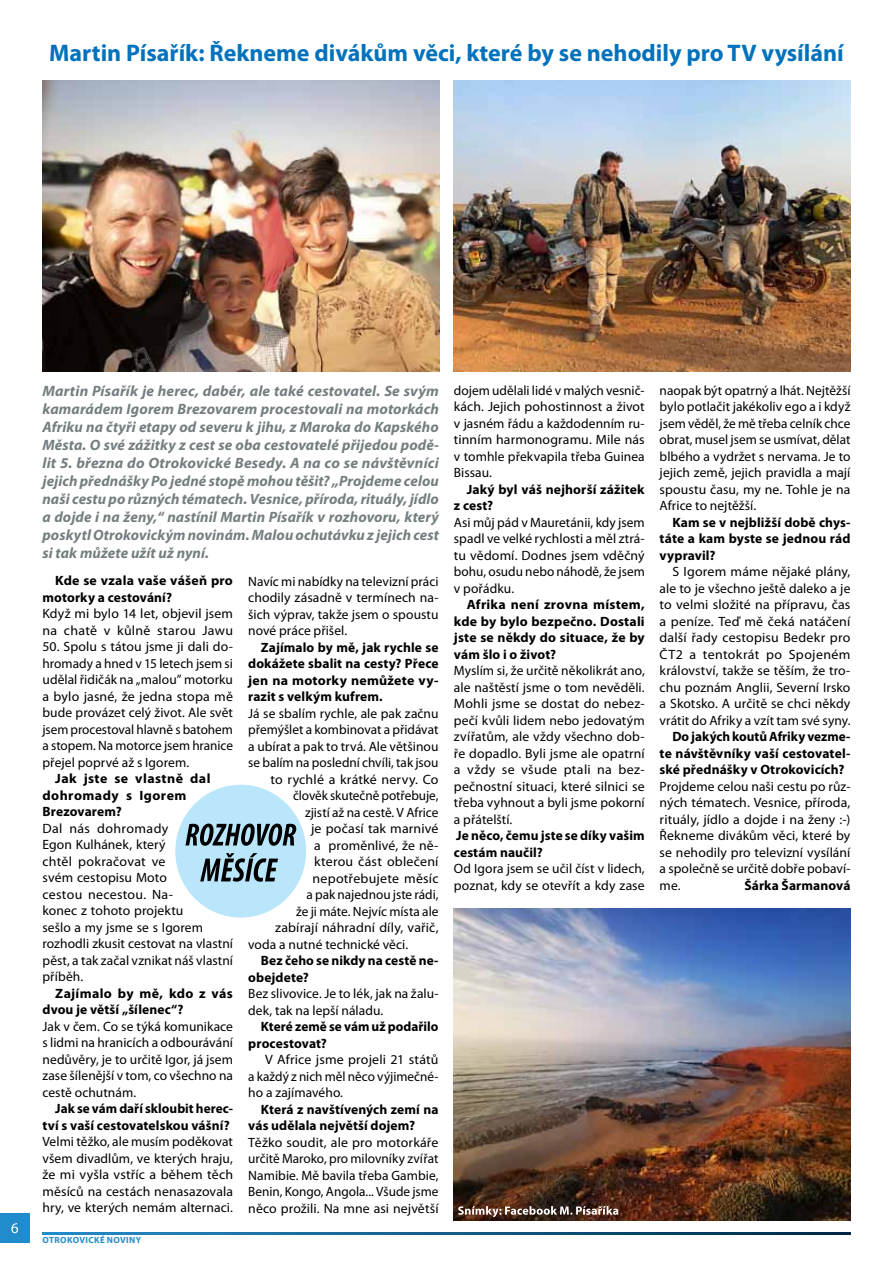
<style>
.page{position:relative;width:893px;height:1263px;background:#fff}
.page>*{position:absolute;margin:0;border:0;box-sizing:border-box;transform-origin:0 0}
.t1{font:700 24px "Myriad Pro";color:#0072bc}
.t2{font:italic 700 15px/18px "Myriad Pro";letter-spacing:.005em;color:#747d7f;text-align:justify}
.t3{font:13.5px/16.5px "Myriad Pro";letter-spacing:.005em;color:#000;text-align:justify}
.t4{font:700 13.5px/16.5px "Myriad Pro";letter-spacing:.01em;color:#000}
.t5{font:700 13.5px/16.5px "Myriad Pro";letter-spacing:.03em;color:#000}
.t6{font:700 9px "Myriad Pro";letter-spacing:.04em;color:#218ccc}
</style>
<div class="page">
<svg style="left:43px;top:1232px;width:807px;height:2px;background:#115b88"></svg>
<div style="left:0;top:1213px;width:30px;height:30px;background:#218ccc"></div>
<svg style="left:11px;top:1223px;width:7px;height:10px"></svg>
<div style="left:175px;top:785px;width:131px;height:133px;background:#b9e6fa;border-radius:50%"></div>
<svg style="left:200px;top:853px;width:78px;height:29px"></svg>
<svg style="left:185px;top:823px;width:111px;height:23px"></svg>
<img style="left:454px;top:81px;width:396px;height:291px">
<img style="left:454px;top:909px;width:396px;height:311px">
<img style="left:42px;top:81px;width:397px;height:291px">
<svg style="left:458px;top:1206px;width:160px;height:11px;background:#7e685e"></svg>
<h1 class="t1" style="left:49px;top:37px;width:796px">Martin Písařík: Řekneme divákům věci, které by se nehodily pro TV vysílání</h1>
<p class="t2" style="left:42px;top:381px;width:398px">Martin Písařík je herec, dabér, ale také cestovatel. Se svým kamarádem Igorem Brezovarem procestovali na motorkách Afriku na čtyři etapy od severu k jihu, z Maroka do Kapského Města. O své zážitky z cest se oba cestovatelé přijedou podě&shy;lit 5. března do Otrokovické Besedy. A na co se návštěvníci jejich přednášky Po jedné stopě mohou těšit? „Projdeme celou naši cestu po různých tématech. Vesnice, příroda, rituály, jídlo a dojde i na ženy,“ nastínil Martin Písařík v rozhovoru, který poskytl Otrokovickým novinám. Malou ochutávku z jejich cest si tak můžete užít už nyní.</p>
<p class="t4" style="left:43px;top:572px;width:192px;text-indent:13px">Kde se vzala vaše vášeň pro motorky a cestování?</p>
<p class="t3" style="left:43px;top:605px;width:192px">Když mi bylo 14 let, objevil jsem na chatě v kůlně starou Jawu</p>
<p class="t3" style="left:43px;top:638px;width:192px">50. Spolu s tátou jsme ji dali do&shy;hromady a hned v 15 letech jsem si udělal řidičák na „malou” motorku a bylo jasné, že jedna stopa mě bude provázet celý život. Ale svět jsem procestoval hlavně s batohem a stopem. Na motorce jsem hranice přejel poprvé až s Igorem.</p>
<p class="t5" style="left:43px;top:770px;width:170px;text-indent:13px">Jak jste se vlastně dal dohromady s Igorem<br>Brezovarem?</p>
<p class="t3" style="left:43px;top:820px;width:192px;text-align:left">Dal nás dohromady<br>Egon Kulhánek, který<br>chtěl pokračovat ve<br>svém cestopisu Moto<br>cestou necestou. Na-<br>konec z tohoto projektu<br>sešlo a my jsme se s Igorem rozhodli zkusit cestovat na vlastní pěst, a tak začal vznikat náš vlastní příběh.</p>
<p class="t4" style="left:43px;top:984px;width:192px;text-indent:13px">Zajímalo by mě, kdo z vás dvou je větší „šílenec“?</p>
<p class="t3" style="left:43px;top:1018px;width:192px">Jak v čem. Co se týká komunikace s lidmi na hranicích a odbourávání nedůvěry, je to určitě Igor, já jsem zase šílenější v tom, co všechno na cestě ochutnám.</p>
<p class="t4" style="left:43px;top:1100px;width:192px;text-align:right">Jak se vám daří skloubit herec&shy;tví s vaší cestovatelskou vášní?</p>
<p class="t3" style="left:43px;top:1133px;width:192px">Velmi těžko, ale musím poděkovat všem divadlům, ve kterých hraju, že mi vyšla vstříc a během těch měsíců na cestách nenasazovala hry, ve kterých nemám alternaci.</p>
<p class="t6" style="left:43px;top:1234px;width:100px">Otrokovické noviny</p>
<p class="t3" style="left:248px;top:573px;width:192px">Navíc mi nabídky na televizní práci chodily zásadně v termínech na&shy;šich výprav, takže jsem o spoustu nové práce přišel.</p>
<p class="t4" style="left:248px;top:638px;width:192px;text-align:justify;text-indent:13px">Zajímalo by mě, jak rychle se dokážete sbalit na cesty? Přece jen na motorky nemůžete vy&shy;razit s velkým kufrem.</p>
<p class="t3" style="left:248px;top:705px;width:192px">Já se sbalím rychle, ale pak začnu</p>
<p class="t3" style="left:248px;top:721px;width:192px">přemýšlet a kombinovat a přidávat</p>
<p class="t3" style="left:248px;top:738px;width:192px">a ubírat a pak to trvá. Ale většinou</p>
<p class="t3" style="left:248px;top:754px;width:192px">se balím na poslední chvíli, tak jsou</p>
<p class="t3" style="left:271px;top:771px;width:169px">to rychlé a krátké nervy. Co</p>
<p class="t3" style="left:293px;top:787px;width:147px">člověk skutečně potřebuje,</p>
<p class="t3" style="left:305px;top:804px;width:135px">zjistí až na cestě. V Africe</p>
<p class="t3" style="left:311px;top:820px;width:129px">je počasí tak marnivé</p>
<p class="t3" style="left:314px;top:837px;width:126px">a proměnlivé, že ně-</p>
<p class="t3" style="left:314px;top:853px;width:126px">kterou část oblečení</p>
<p class="t3" style="left:313px;top:870px;width:128px">nepotřebujete měsíc</p>
<p class="t3" style="left:307px;top:886px;width:133px">a pak najednou jste rádi,</p>
<p class="t3" style="left:296px;top:903px;width:144px">že ji máte. Nejvíc místa ale</p>
<p class="t3" style="left:275px;top:919px;width:165px">zabírají náhradní díly, vařič,</p>
<p class="t3" style="left:248px;top:936px;width:162px">voda a nutné technické věci.</p>
<p class="t4" style="left:248px;top:952px;width:192px;text-indent:13px">Bez čeho se nikdy na cestě ne&shy;obejdete?</p>
<p class="t3" style="left:248px;top:985px;width:192px">Bez slivovice. Je to lék, jak na žalu&shy;dek, tak na lepší náladu.</p>
<p class="t4" style="left:248px;top:1018px;width:192px;text-indent:13px">Které země se vám už podařilo procestovat?</p>
<p class="t3" style="left:248px;top:1051px;width:192px;text-indent:17px">V Africe jsme projeli 21 států a každý z nich měl něco výjimečné&shy;ho a zajímavého.</p>
<p class="t4" style="left:248px;top:1100px;width:192px;text-indent:13px">Která z navštívených zemí na vás udělala největší dojem?</p>
<p class="t3" style="left:248px;top:1134px;width:192px">Těžko soudit, ale pro motorkáře určitě Maroko, pro milovníky zvířat Namibie. Mě bavila třeba Gambie, Benin, Kongo, Angola... Všude jsme něco prožili. Na mne asi největší</p>
<p class="t3" style="left:454px;top:382px;width:192px">dojem udělali lidé v malých vesnič&shy;kách. Jejich pohostinnost a život v jasném řádu a každodenním ru&shy;tinním harmonogramu. Mile nás v tomhle překvapila třeba Guinea Bissau.</p>
<p class="t4" style="left:454px;top:480px;width:192px;text-indent:13px">Jaký byl váš nejhorší zážitek z cest?</p>
<p class="t3" style="left:454px;top:514px;width:192px">Asi můj pád v Mauretánii, kdy jsem spadl ve velké rychlosti a měl ztrá&shy;tu vědomí. Dodnes jsem vděčný bohu, osudu nebo náhodě, že jsem v pořádku.</p>
<p class="t4" style="left:454px;top:596px;width:192px;text-align:justify;text-indent:13px">Afrika není zrovna místem, kde by bylo bezpečno. Dostali jste se někdy do situace, že by vám šlo i o život?</p>
<p class="t3" style="left:454px;top:662px;width:192px">Myslím si, že určitě několikrát ano, ale naštěstí jsme o tom nevěděli.<br>Mohli jsme se dostat do nebez&shy;pečí kvůli lidem nebo jedovatým zvířatům, ale vždy všechno dob&shy;ře dopadlo. Byli jsme ale opatrní a vždy se všude ptali na bez&shy;pečnostní situaci, které silnici se třeba vyhnout a byli jsme pokorní a přátelští.</p>
<p class="t4" style="left:454px;top:827px;width:192px">Je něco, čemu jste se díky vašim cestám naučil?</p>
<p class="t3" style="left:454px;top:860px;width:192px">Od Igora jsem se učil číst v lidech, poznat, kdy se otevřít a kdy zase</p>
<p class="t3" style="left:660px;top:382px;width:192px">naopak být opatrný a lhát. Nejtěžší bylo potlačit jakékoliv ego a i když jsem věděl, že mě třeba celník chce obrat, musel jsem se usmívat, dělat blbého a vydržet s nervama. Je to jejich země, jejich pravidla a mají spoustu času, my ne. Tohle je na Africe to nejtěžší.</p>
<p class="t4" style="left:660px;top:513px;width:192px;text-align:justify;text-indent:13px">Kam se v nejbližší době chys&shy;táte a kam byste se jednou rád vypravil?</p>
<p class="t3" style="left:660px;top:563px;width:192px;text-indent:13px">S Igorem máme nějaké plány, ale to je všechno ještě daleko a je to velmi složité na přípravu, čas a peníze. Teď mě čeká natáčení další řady cestopisu Bedekr pro ČT2 a tentokrát po Spojeném království, takže se těším, že tro&shy;chu poznám Anglii, Severní Irsko a Skotsko. A určitě se chci někdy vrátit do Afriky a vzít tam své syny.</p>
<p class="t4" style="left:660px;top:728px;width:192px;text-align:justify;text-indent:13px">Do jakých koutů Afriky vezme&shy;te návštěvníky vaší cestovatel&shy;ské přednášky v Otrokovicích?</p>
<p class="t3" style="left:660px;top:778px;width:192px">Projdeme celou naši cestu po růz&shy;ných tématech. Vesnice, příroda, rituály, jídlo a dojde i na ženy :-)<br>Řekneme divákům věci, které by se nehodily pro televizní vysílání a společně se určitě dobře pobaví&shy;me.</p>
<p class="t4" style="left:744px;top:876px;width:108px">Šárka Šarmanová</p>
</div>
